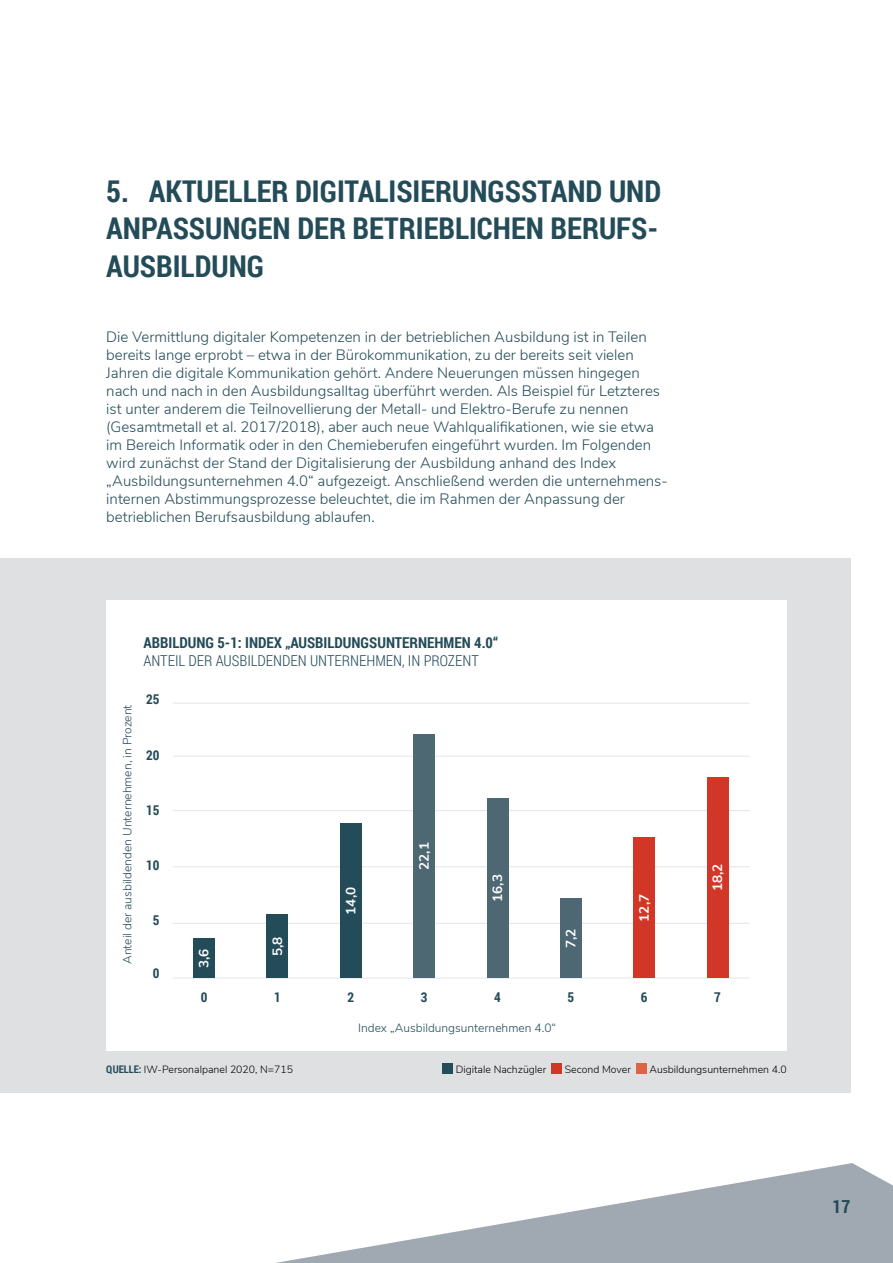
<style>
.page{position:relative;width:893px;height:1263px;background:#fff}
.page>*{position:absolute;margin:0;border:0;box-sizing:border-box;transform-origin:0 0}
.t1{font:700 30px/37.5px "Roboto Condensed";color:#234b58;text-align:justify}
.t2{font:700 18px "Roboto Condensed";color:#234b58}
.t3{font:300 15px/18px "Nunito Sans";color:#234b58}
.t4{font:700 15px "Roboto Condensed";color:#234b58}
.t5{font:300 15px "Roboto Condensed";color:#234b58}
.t6{font:700 13.5px "Nunito Sans";color:#fff}
.t7{font:700 13.5px "Roboto Condensed";color:#234b58}
.t8{font:300 12px "Nunito Sans";color:#234b58}
.t9{font:300 10.5px "Nunito Sans";color:#000}
.s1{font-family:"Roboto Condensed";font-weight:700;color:#234b58}
</style>
<div class="page">
<svg style="left:276px;top:1163px;width:617px;height:100px;fill:#a0a9b1"></svg>
<div style="left:0;top:558px;width:850px;height:535px;background:#dfe0e2"></div>
<div style="left:106px;top:601px;width:681px;height:450px;background:#fff"></div>
<div style="left:443px;top:1063px;width:10px;height:11px;background:#234b58"></div>
<div style="left:552px;top:1063px;width:10px;height:11px;background:#d13627"></div>
<div style="left:636px;top:1063px;width:11px;height:11px;background:#de6347"></div>
<hr style="left:173px;top:703px;width:576px;height:1px;background:#e2e4e7">
<hr style="left:173px;top:923px;width:576px;height:1px;background:#e2e4e7">
<hr style="left:173px;top:978px;width:576px;height:1px;background:#e2e4e7">
<hr style="left:173px;top:756px;width:576px;height:1px;background:#e2e4e7">
<hr style="left:173px;top:866px;width:576px;height:1px;background:#e2e4e7">
<hr style="left:173px;top:810px;width:576px;height:1px;background:#e2e4e7">
<div style="left:193px;top:938px;width:22px;height:40px;background:#234b58"></div>
<div style="left:267px;top:914px;width:21px;height:64px;background:#234b58"></div>
<div style="left:340px;top:824px;width:21px;height:154px;background:#234b58"></div>
<div style="left:414px;top:734px;width:21px;height:244px;background:#4d6773"></div>
<div style="left:487px;top:798px;width:21px;height:180px;background:#4d6773"></div>
<div style="left:560px;top:898px;width:21px;height:80px;background:#4d6773"></div>
<div style="left:634px;top:838px;width:21px;height:140px;background:#d13627"></div>
<div style="left:707px;top:777px;width:21px;height:201px;background:#d13627"></div>
<h1 class="t1" style="left:106px;top:171px;width:556px">5. AKTUELLER DIGITALISIERUNGSSTAND UND ANPASSUNGEN DER BETRIEBLICHEN BERUFS-AUSBILDUNG</h1>
<p class="t3" style="left:106px;top:327px;width:563px">Die Vermittlung digitaler Kompetenzen in der betrieblichen Ausbildung ist in Teilen bereits lange erprobt – etwa in der Bürokommunikation, zu der bereits seit vielen Jahren die digitale Kommunikation gehört. Andere Neuerungen müssen hingegen nach und nach in den Ausbildungsalltag überführt werden. Als Beispiel für Letzteres ist unter anderem die Teilnovellierung der Metall- und Elektro-Berufe zu nennen (Gesamtmetall et al. 2017/2018), aber auch neue Wahlqualifikationen, wie sie etwa im Bereich Informatik oder in den Chemieberufen eingeführt wurden. Im Folgenden wird zunächst der Stand der Digitalisierung der Ausbildung anhand des Index „Ausbildungsunternehmen 4.0“ aufgezeigt. Anschließend werden die unternehmens&shy;internen Abstimmungsprozesse beleuchtet, die im Rahmen der Anpassung der betrieblichen Berufsausbildung ablaufen.</p>
<p class="t8" style="left:119px;top:964px;width:261px;rotate:-90deg">Anteil der ausbildenden Unternehmen, in Prozent</p>
<p class="t4" style="left:144px;top:632px;width:356px">ABBILDUNG 5-1: INDEX „AUSBILDUNGSUNTERNEHMEN 4.0“</p>
<p class="t5" style="left:144px;top:650px;width:337px">ANTEIL DER AUSBILDENDEN UNTERNEHMEN, IN PROZENT</p>
<p class="t7" style="left:146px;top:690px;width:15px">25</p>
<p class="t7" style="left:146px;top:745px;width:15px">20</p>
<p class="t7" style="left:146px;top:800px;width:15px">15</p>
<p class="t7" style="left:146px;top:856px;width:15px">10</p>
<p class="t7" style="left:153px;top:911px;width:8px">5</p>
<p class="t7" style="left:153px;top:964px;width:8px">0</p>
<p class="t6" style="left:194px;top:968px;width:21px;rotate:-90deg">3,6</p>
<p class="t7" style="left:201px;top:987px;width:8px">0</p>
<p class="t6" style="left:267px;top:956px;width:21px;rotate:-90deg">5,8</p>
<p class="t7" style="left:274px;top:987px;width:8px">1</p>
<p class="t6" style="left:341px;top:915px;width:29px;rotate:-90deg">14,0</p>
<p class="t6" style="left:414px;top:870px;width:29px;rotate:-90deg">22,1</p>
<p class="t6" style="left:487px;top:902px;width:29px;rotate:-90deg">16,3</p>
<p class="t6" style="left:561px;top:948px;width:21px;rotate:-90deg">7,2</p>
<p class="t7" style="left:347px;top:987px;width:8px">2</p>
<p class="t7" style="left:421px;top:987px;width:8px">3</p>
<p class="t7" style="left:494px;top:987px;width:8px">4</p>
<p class="t7" style="left:567px;top:987px;width:8px">5</p>
<p class="t8" style="left:358px;top:1019px;width:199px">Index „Ausbildungsunternehmen 4.0“</p>
<p class="t6" style="left:634px;top:922px;width:29px;rotate:-90deg">12,7</p>
<p class="t7" style="left:641px;top:987px;width:8px">6</p>
<p class="t6" style="left:707px;top:891px;width:29px;rotate:-90deg">18,2</p>
<p class="t7" style="left:714px;top:987px;width:8px">7</p>
<p class="t9" style="left:106px;top:1062px;width:188px"><span class="s1">QUELLE:</span> IW-Personalpanel 2020, N=715</p>
<p class="t9" style="left:456px;top:1061px;width:92px">Digitale Nachzügler</p>
<p class="t9" style="left:565px;top:1061px;width:68px">Second Mover</p>
<p class="t9" style="left:649px;top:1061px;width:139px">Ausbildungsunternehmen 4.0</p>
<p class="t2" style="left:832px;top:1193px;width:19px">17</p>
</div>
